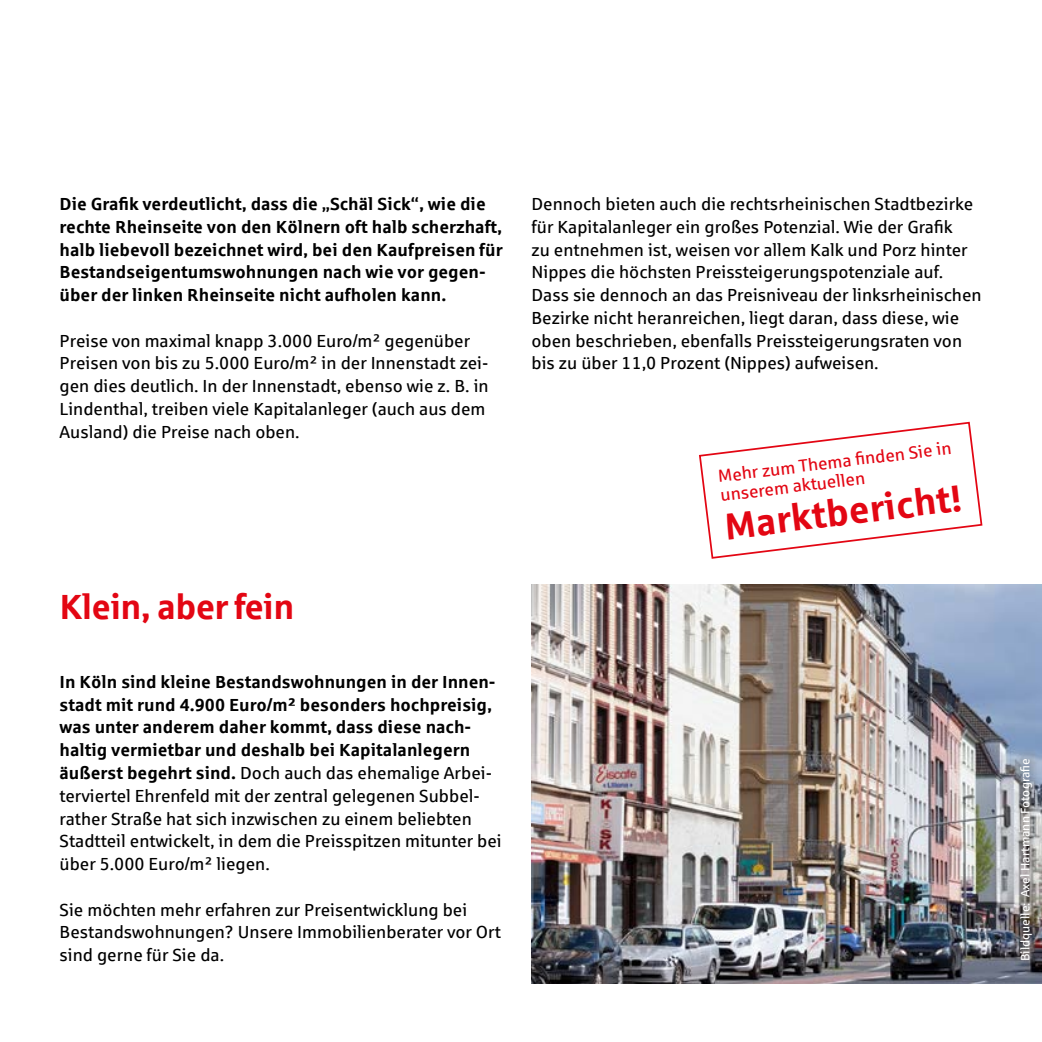
<style>
.page{position:relative;width:1042px;height:1042px;background:#fff}
.page>*{position:absolute;margin:0;border:0;box-sizing:border-box;transform-origin:0 0}
.t1{font:700 37.62px "Sparkasse Rg";color:#e30613}
.t2{font:700 35px "Sparkasse Rg";letter-spacing:-.02em;color:#e30613}
.t3{font:17.5px/22.8px "Sparkasse Rg";color:#000}
.t4{font:700 17.5px/22.8px "Sparkasse Rg";color:#000}
.t5{font:17.5px/19.2px "Sparkasse Rg";color:#e30613}
.t6{font:12.25px "Sparkasse Rg";color:#fff}
.s1{font-weight:700}
</style>
<div class="page">
<img style="left:531px;top:585px;width:511px;height:398px">
<div style="left:1010px;top:748px;width:32px;height:223px;background:#000;opacity:.75"></div>
<svg style="left:699px;top:421px;width:284px;height:138px"></svg>
<p class="t4" style="left:60px;top:192px;width:445px">Die Grafik verdeutlicht, dass die „Schäl Sick“, wie die rechte Rheinseite von den Kölnern oft halb scherzhaft, halb liebevoll bezeichnet wird, bei den Kaufpreisen für Bestandseigentumswohnungen nach wie vor gegen&shy;über der linken Rheinseite nicht aufholen kann.</p>
<p class="t3" style="left:60px;top:329px;width:431px">Preise von maximal knapp 3.000 Euro/m² gegenüber Preisen von bis zu 5.000 Euro/m² in der Innenstadt zei&shy;gen dies deutlich. In der Innenstadt, ebenso wie z. B. in Lindenthal, treiben viele Kapitalanleger (auch aus dem Ausland) die Preise nach oben.</p>
<h2 class="t2" style="left:60px;top:584px;width:236px">Klein, aber fein</h2>
<p class="t3" style="left:60px;top:670px;width:444px"><span class="s1">In Köln sind kleine Bestandswohnungen in der Innen&shy;stadt mit rund 4.900 Euro/m² besonders hochpreisig, was unter anderem daher kommt, dass diese nach&shy;haltig vermietbar und deshalb bei Kapitalanlegern äußerst begehrt sind.</span> Doch auch das ehemalige Arbei&shy;terviertel Ehrenfeld mit der zentral gelegenen Subbel&shy;rather Straße hat sich inzwischen zu einem beliebten Stadtteil entwickelt, in dem die Preisspitzen mitunter bei über 5.000 Euro/m² liegen.</p>
<p class="t3" style="left:60px;top:897px;width:443px">Sie möchten mehr erfahren zur Preisentwicklung bei<br>Bestandswohnungen? Unsere Immobilienberater vor Ort sind gerne für Sie da.</p>
<p class="t3" style="left:531px;top:192px;width:452px">Dennoch bieten auch die rechtsrheinischen Stadtbezirke für Kapitalanleger ein großes Potenzial. Wie der Grafik<br>zu entnehmen ist, weisen vor allem Kalk und Porz hinter Nippes die höchsten Preissteigerungspotenziale auf.<br>Dass sie dennoch an das Preisniveau der linksrheinischen Bezirke nicht heranreichen, liegt daran, dass diese, wie oben beschrieben, ebenfalls Preissteigerungsraten von bis zu über 11,0 Prozent (Nippes) aufweisen.</p>
<p class="t5" style="left:717px;top:466px;width:236px;rotate:-7deg">Mehr zum Thema fi nden Sie in unserem aktuellen</p>
<h1 class="t1" style="left:722px;top:503px;width:240px;rotate:-7deg">Marktbericht!</h1>
<p class="t6" style="left:1018px;top:961px;width:205px;rotate:-90deg">Bildquelle: Axel Hartmann Fotografie</p>
</div>
